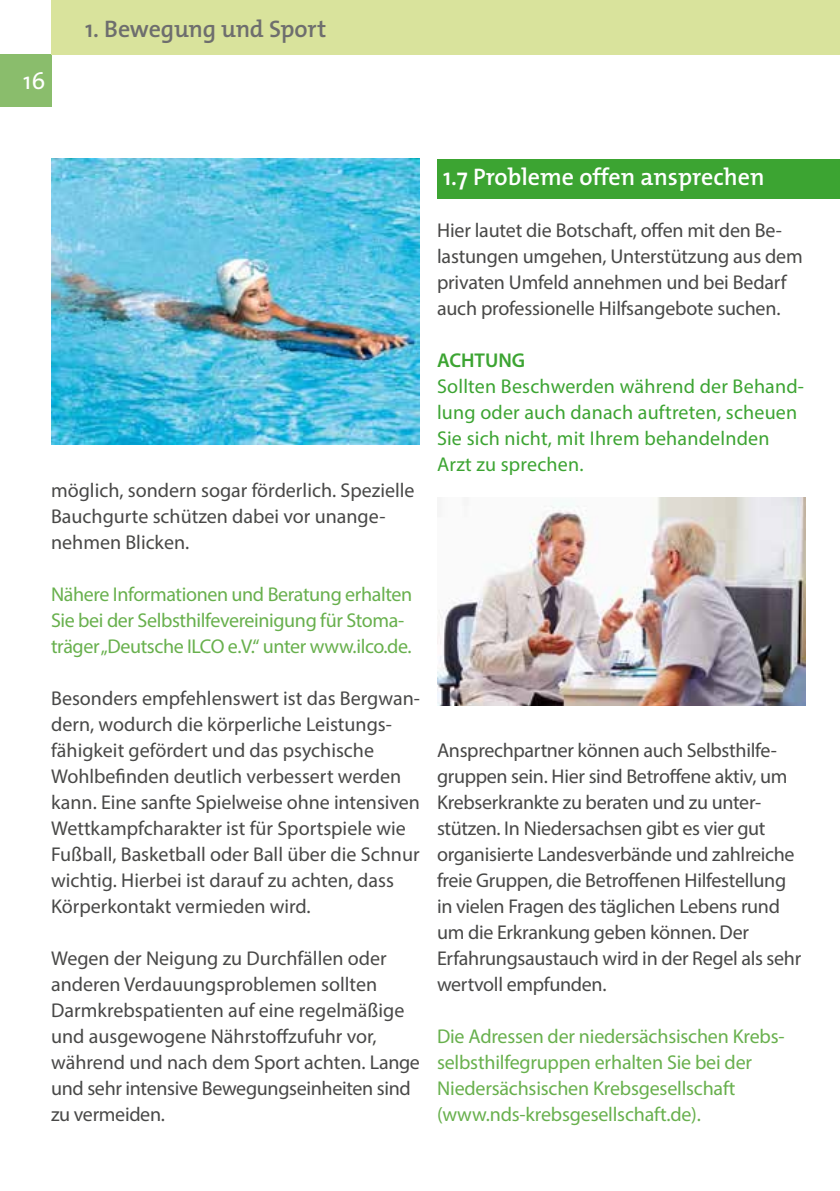
<style>
.page{position:relative;width:840px;height:1191px;background:#fff}
.page>*{position:absolute;margin:0;border:0;box-sizing:border-box;transform-origin:0 0}
.t1{font:600 24px "The Mix";color:#fff}
.t2{font:600 24px "The Mix";letter-spacing:-.01em;color:#6e6e6e}
.t3{font:24px "The Mix Plain";color:#fff}
.t4{font:20px/26px "Myriad Pro";letter-spacing:-.01em;color:#484847}
.t5{font:20px/26px "Myriad Pro";letter-spacing:-.01em;color:#68b04d}
.t6{font:20px/26px "Myriad Pro";letter-spacing:.01em;color:#3ca432}
.t7{font:600 20px "Myriad Pro";color:#3ca432}
</style>
<div class="page">
<div style="left:0;top:55px;width:51px;height:52px;background:#8abd6c"></div>
<img style="left:437px;top:497px;width:368px;height:208px">
<img style="left:52px;top:159px;width:368px;height:285px">
<div style="left:437px;top:159px;width:402px;height:40px;background:#3ca432"></div>
<div style="left:51px;top:0;width:788px;height:55px;background:#d9e39c"></div>
<p class="t3" style="left:23px;top:61px;width:24px">16</p>
<p class="t2" style="left:85px;top:9px;width:242px">1. Bewegung und Sport</p>
<p class="t4" style="left:51px;top:477px;width:365px">möglich, sondern sogar förderlich. Spezielle<br>Bauchgurte schützen dabei vor unange&shy;nehmen Blicken.</p>
<p class="t5" style="left:51px;top:581px;width:362px">Nähere Informationen und Beratung erhalten<br>Sie bei der Selbsthilfevereinigung für Stoma&shy;träger „Deutsche ILCO e.V.“ unter www.ilco.de.</p>
<p class="t4" style="left:51px;top:685px;width:370px">Besonders empfehlenswert ist das Bergwan&shy;dern, wodurch die körperliche Leistungs&shy;fähigkeit gefördert und das psychische Wohlbefinden deutlich verbessert werden kann. Eine sanfte Spielweise ohne intensiven Wettkampfcharakter ist für Sportspiele wie Fußball, Basketball oder Ball über die Schnur wichtig. Hierbei ist darauf zu achten, dass Körperkontakt vermieden wird.</p>
<p class="t4" style="left:51px;top:945px;width:370px">Wegen der Neigung zu Durchfällen oder anderen Verdauungsproblemen sollten Darmkrebspatienten auf eine regelmäßige und ausgewogene Nährstoffzufuhr vor, während und nach dem Sport achten. Lange und sehr intensive Bewegungseinheiten sind zu vermeiden.</p>
<p class="t1" style="left:443px;top:157px;width:323px">1.7 Probleme offen ansprechen</p>
<p class="t4" style="left:437px;top:217px;width:367px">Hier lautet die Botschaft, offen mit den Be&shy;lastungen umgehen, Unterstützung aus dem privaten Umfeld annehmen und bei Bedarf auch professionelle Hilfsangebote suchen.</p>
<p class="t7" style="left:437px;top:347px;width:90px">ACHTUNG</p>
<p class="t6" style="left:437px;top:373px;width:368px">Sollten Beschwerden während der Behand&shy;lung oder auch danach auftreten, scheuen Sie sich nicht, mit Ihrem behandelnden Arzt zu sprechen.</p>
<p class="t4" style="left:437px;top:737px;width:365px">Ansprechpartner können auch Selbsthilfe&shy;gruppen sein. Hier sind Betroffene aktiv, um Krebserkrankte zu beraten und zu unter&shy;stützen. In Niedersachsen gibt es vier gut organisierte Landesverbände und zahlreiche freie Gruppen, die Betroffenen Hilfestellung in vielen Fragen des täglichen Lebens rund um die Erkrankung geben können. Der Erfahrungsaustauch wird in der Regel als sehr wertvoll empfunden.</p>
<p class="t5" style="left:437px;top:1023px;width:349px">Die Adressen der niedersächsischen Krebs&shy;selbsthilfegruppen erhalten Sie bei der Niedersächsischen Krebsgesellschaft (www.nds-krebsgesellschaft.de).</p>
</div>
